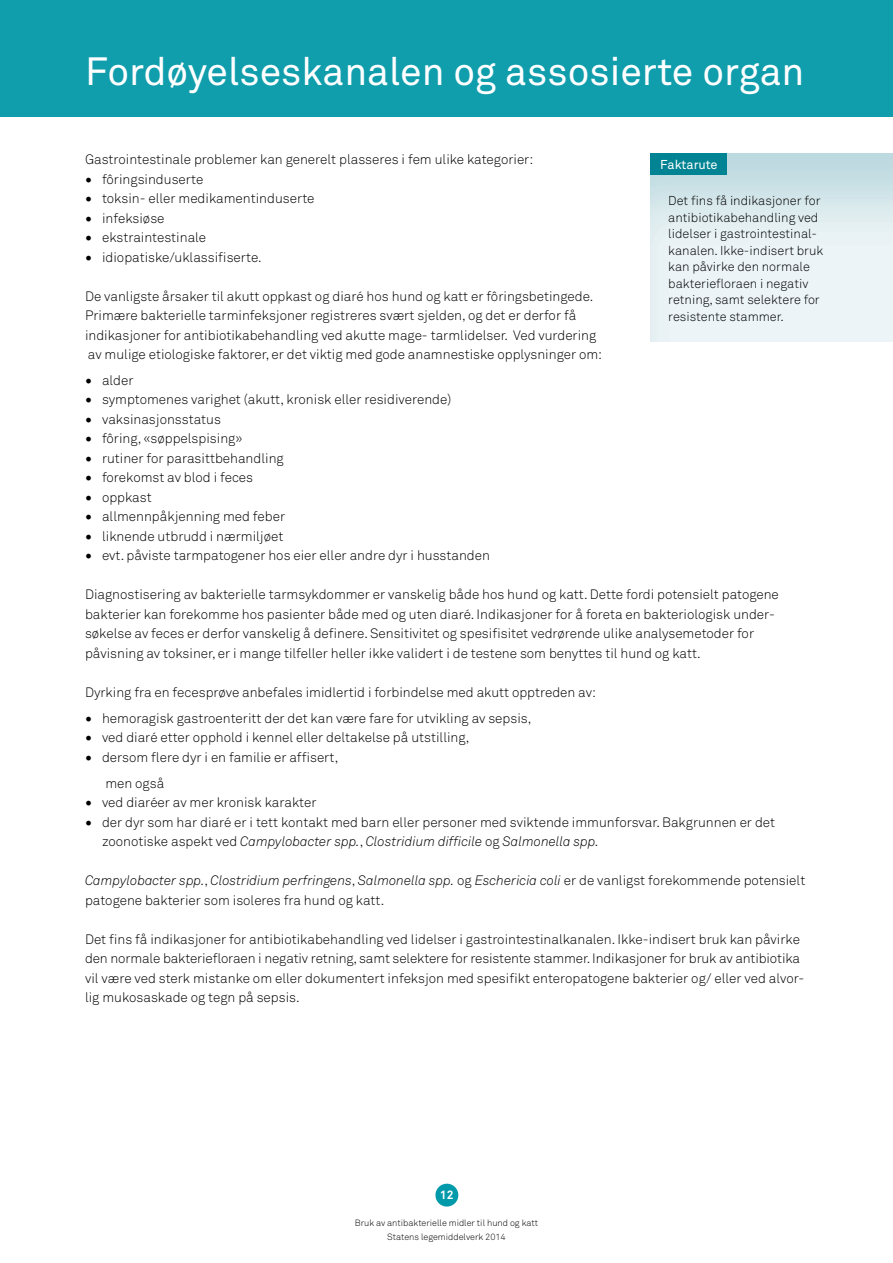
<style>
.page{position:relative;width:893px;height:1263px;background:#fff}
.page>*{position:absolute;margin:0;border:0;box-sizing:border-box;transform-origin:0 0}
.t1{font:39px "Akkurat Pro";color:#fff}
.t2{font:13.5px/19.5px "Akkurat Light Pro";color:#000}
.t3{font:12.75px/16.5px "Akkurat Light Pro";color:#000}
.t4{font:12.75px "Akkurat Pro";color:#fff}
.t5{font:700 12px "Akkurat Pro";color:#fff}
.t6{font:9px/14.4px "Akkurat Light Pro";color:#000;text-align:center}
.s1{font-family:"Minion Pro";font-size:18px}
.s2{font-style:italic}
</style>
<div class="page">
<svg style="left:435px;top:1183px;width:24px;height:24px"></svg>
<div style="left:0;top:0;width:893px;height:116px;background:#109ead"></div>
<div style="left:651px;top:153px;width:76px;height:22px;background:#008393"></div>
<h1 class="t1" style="left:85px;top:49px;width:721px">Fordøyelseskanalen og assosierte organ</h1>
<p class="t2" style="left:85px;top:150px;width:450px">Gastrointestinale problemer kan generelt plasseres i fem ulike kategorier:</p>
<p class="t2" style="left:85px;top:169px;width:120px"><span class="s1">•</span> fôringsinduserte</p>
<p class="t2" style="left:85px;top:189px;width:231px"><span class="s1">•</span> toksin- eller medikamentinduserte</p>
<p class="t2" style="left:85px;top:208px;width:81px"><span class="s1">•</span> infeksiøse</p>
<p class="t2" style="left:85px;top:228px;width:123px"><span class="s1">•</span> ekstraintestinale</p>
<p class="t2" style="left:85px;top:247px;width:178px"><span class="s1">•</span> idiopatiske/uklassifiserte.</p>
<p class="t2" style="left:85px;top:286px;width:519px">De vanligste årsaker til akutt oppkast og diaré hos hund og katt er fôringsbetingede.<br>Primære bakterielle tarminfeksjoner registreres svært sjelden, og det er derfor få indikasjoner for antibiotikabehandling ved akutte mage- tarmlidelser. Ved vurdering av mulige etiologiske faktorer, er det viktig med gode anamnestiske opplysninger om:</p>
<p class="t2" style="left:85px;top:371px;width:50px"><span class="s1">•</span> alder</p>
<p class="t2" style="left:85px;top:390px;width:368px"><span class="s1">•</span> symptomenes varighet (akutt, kronisk eller residiverende)</p>
<p class="t2" style="left:85px;top:410px;width:137px"><span class="s1">•</span> vaksinasjonsstatus</p>
<p class="t2" style="left:85px;top:429px;width:159px"><span class="s1">•</span> fôring, «søppelspising»</p>
<p class="t2" style="left:85px;top:449px;width:200px"><span class="s1">•</span> rutiner for parasittbehandling</p>
<p class="t2" style="left:85px;top:468px;width:170px"><span class="s1">•</span> forekomst av blod i feces</p>
<p class="t2" style="left:85px;top:488px;width:68px"><span class="s1">•</span> oppkast</p>
<p class="t2" style="left:85px;top:507px;width:202px"><span class="s1">•</span> allmennpåkjenning med feber</p>
<p class="t2" style="left:85px;top:527px;width:200px"><span class="s1">•</span> liknende utbrudd i nærmiljøet</p>
<p class="t2" style="left:85px;top:546px;width:406px"><span class="s1">•</span> evt. påviste tarmpatogener hos eier eller andre dyr i husstanden</p>
<p class="t2" style="left:85px;top:585px;width:695px">Diagnostisering av bakterielle tarmsykdommer er vanskelig både hos hund og katt. Dette fordi potensielt patogene bakterier kan forekomme hos pasienter både med og uten diaré. Indikasjoner for å foreta en bakteriologisk under&shy;søkelse av feces er derfor vanskelig å definere. Sensitivitet og spesifisitet vedrørende ulike analysemetoder for påvisning av toksiner, er i mange tilfeller heller ikke validert i de testene som benyttes til hund og katt.</p>
<p class="t2" style="left:85px;top:683px;width:512px">Dyrking fra en fecesprøve anbefales imidlertid i forbindelse med akutt opptreden av:</p>
<p class="t2" style="left:85px;top:709px;width:448px"><span class="s1">•</span> hemoragisk gastroenteritt der det kan være fare for utvikling av sepsis,</p>
<p class="t2" style="left:85px;top:728px;width:386px"><span class="s1">•</span> ved diaré etter opphold i kennel eller deltakelse på utstilling,</p>
<p class="t2" style="left:105px;top:744px;width:235px;line-height:26px;text-indent:-20px"><span class="s1">•</span> dersom flere dyr i en familie er affisert, men også</p>
<p class="t2" style="left:85px;top:793px;width:233px"><span class="s1">•</span> ved diaréer av mer kronisk karakter</p>
<p class="t2" style="left:102px;top:812px;width:675px;text-indent:-17px"><span class="s1">•</span> der dyr som har diaré er i tett kontakt med barn eller personer med sviktende immunforsvar. Bakgrunnen er det zoonotiske aspekt ved <span class="s2">Campylobacter spp.</span>, <span class="s2">Clostridium difficile</span> og <span class="s2">Salmonella spp.</span></p>
<p class="t2" style="left:85px;top:871px;width:722px"><span class="s2">Campylobacter spp.</span>, <span class="s2">Clostridium perfringens</span>, <span class="s2">Salmonella spp.</span> og <span class="s2">Eschericia coli</span> er de vanligst forekommende potensielt patogene bakterier som isoleres fra hund og katt.</p>
<p class="t2" style="left:85px;top:929px;width:721px">Det fins få indikasjoner for antibiotikabehandling ved lidelser i gastrointestinalkanalen. Ikke-indisert bruk kan påvirke den normale bakteriefloraen i negativ retning, samt selektere for resistente stammer. Indikasjoner for bruk av antibiotika vil være ved sterk mistanke om eller dokumentert infeksjon med spesifikt enteropatogene bakterier og/ eller ved alvor&shy;lig mukosaskade og tegn på sepsis.</p>
<p class="t4" style="left:660px;top:157px;width:59px">Faktarute</p>
<p class="t3" style="left:668px;top:193px;width:156px">Det fins få indikasjoner for antibiotikabehandling ved lidelser i gastrointestinal&shy;kanalen. Ikke-indisert bruk kan påvirke den normale bakteriefloraen i negativ retning, samt selektere for resistente stammer.</p>
<p class="t5" style="left:440px;top:1187px;width:15px">12</p>
<p class="t6" style="left:355px;top:1216px;width:185px">Bruk av antibakterielle midler til hund og katt<br>Statens legemiddelverk 2014</p>
</div>
